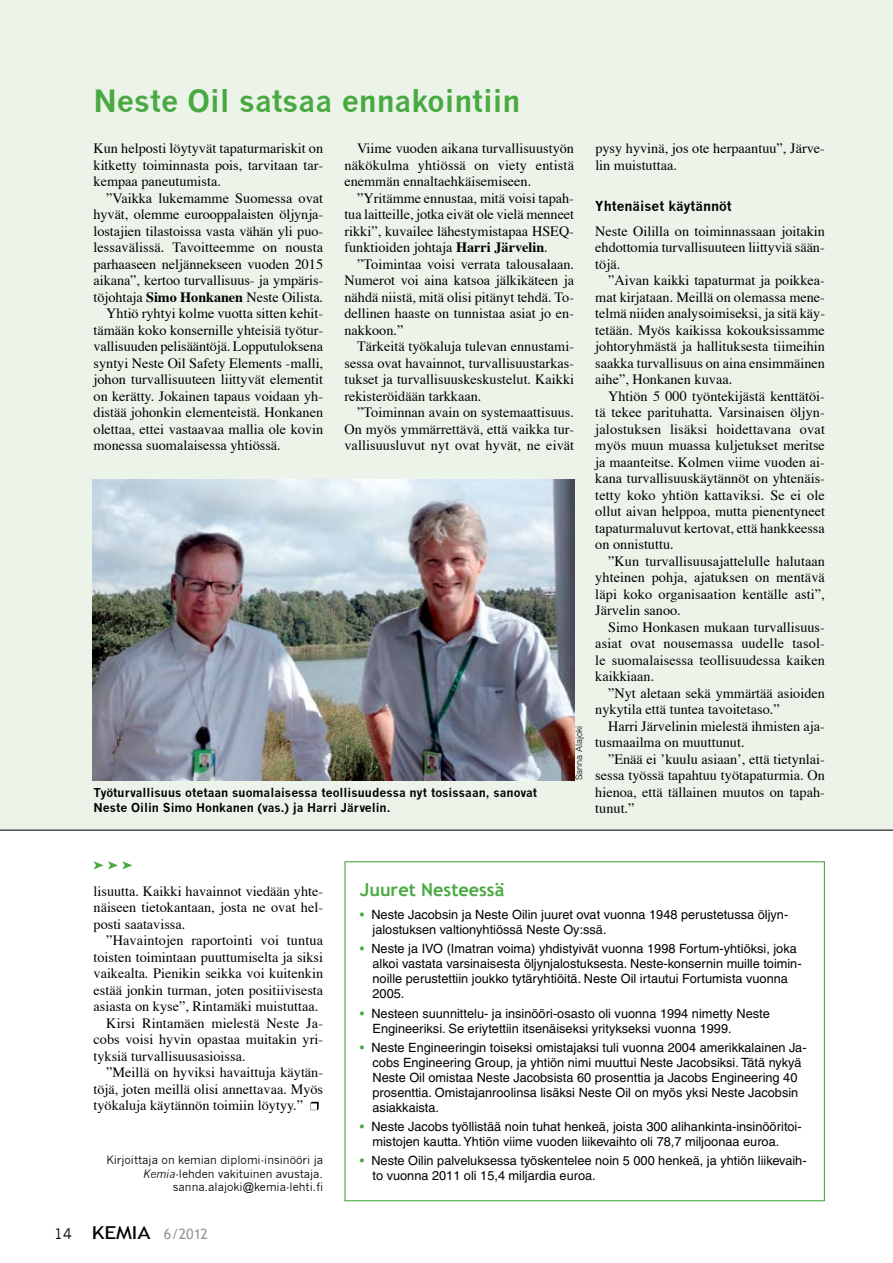
<style>
.page{position:relative;width:893px;height:1263px;background:#fff}
.page>*{position:absolute;margin:0;border:0;box-sizing:border-box;transform-origin:0 0}
.t1{font:700 30px "News Gothic";color:#4aaa42}
.t2{font:700 18px "Trebuchet MS";color:#4aaa42}
.t3{font:14.25px/16.5px "Times";color:#000;text-align:justify}
.t4{font:14.25px "Trebuchet MS";color:#939598}
.t5{font:700 13.5px "News Gothic";color:#000}
.t6{font:12.75px/15px "Helvetica";color:#000}
.t7{font:700 12px/15px "News Gothic";color:#000}
.t8{font:11.25px/13.5px "News Gothic";color:#000;text-align:right}
.t9{font:300 9px "Helvetica";color:#000}
.s1{font-weight:700}
.s2{font-style:italic}
.s3{font-family:"News Gothic";color:#000}
.s4{font-size:17.85px;color:#000}
.s5{color:#4aaa42}
</style>
<div class="page">
<div style="left:0;top:0;width:893px;height:830px;background:#ecf4e9"></div>
<svg style="left:310px;top:1102px;width:9px;height:8px"></svg>
<svg style="left:94px;top:861px;width:38px;height:8px"></svg>
<hr style="left:0;top:830px;width:893px;height:1px;background:#000">
<img style="left:93px;top:479px;width:481px;height:301px">
<div style="left:344px;top:861px;width:481px;height:340px;background:#fff;border:1px solid #4aaa42"></div>
<h1 class="t1" style="left:94px;top:83px;width:428px">Neste Oil satsaa ennakointiin</h1>
<p class="t3" style="left:94px;top:139px;width:231px">Kun helposti löytyvät tapaturmariskit on kitketty toiminnasta pois, tarvitaan tar&shy;kempaa paneutumista.</p>
<p class="t3" style="left:106px;top:188px;width:218px">”Vaikka lukemamme Suomessa ovat</p>
<p class="t3" style="left:94px;top:205px;width:231px">hyvät, olemme eurooppalaisten öljynja-</p>
<p class="t3" style="left:94px;top:221px;width:231px">lostajien tilastoissa vasta vähän yli puo-</p>
<p class="t3" style="left:94px;top:238px;width:231px">lessavälissä. Tavoitteemme on nousta</p>
<p class="t3" style="left:94px;top:254px;width:231px">parhaaseen neljännekseen vuoden 2015</p>
<p class="t3" style="left:94px;top:271px;width:231px">aikana”, kertoo turvallisuus- ja ympäris-</p>
<p class="t3" style="left:94px;top:287px;width:231px">töjohtaja <span class="s1">Simo Honkanen</span> Neste Oilista.</p>
<p class="t3" style="left:106px;top:304px;width:218px">Yhtiö ryhtyi kolme vuotta sitten kehit-</p>
<p class="t3" style="left:94px;top:320px;width:231px">tämään koko konsernille yhteisiä työtur-</p>
<p class="t3" style="left:94px;top:337px;width:231px">vallisuuden pelisääntöjä. Lopputuloksena</p>
<p class="t3" style="left:94px;top:353px;width:231px">syntyi Neste Oil Safety Elements -malli,</p>
<p class="t3" style="left:94px;top:370px;width:231px">johon turvallisuuteen liittyvät elementit</p>
<p class="t3" style="left:94px;top:386px;width:231px">on kerätty. Jokainen tapaus voidaan yh-</p>
<p class="t3" style="left:94px;top:403px;width:231px">distää johonkin elementeistä. Honkanen</p>
<p class="t3" style="left:94px;top:419px;width:231px">olettaa, ettei vastaavaa mallia ole kovin</p>
<p class="t3" style="left:94px;top:436px;width:189px">monessa suomalaisessa yhtiössä.</p>
<p class="t3" style="left:344px;top:139px;width:231px;text-indent:13px">Viime vuoden aikana turvallisuustyön näkökulma yhtiössä on viety entistä enemmän ennaltaehkäisemiseen.</p>
<p class="t3" style="left:344px;top:188px;width:231px;text-indent:13px">”Yritämme ennustaa, mitä voisi tapah&shy;tua laitteille, jotka eivät ole vielä menneet rikki”, kuvailee lähestymistapaa HSEQ&shy;funktioiden johtaja <span class="s1">Harri Järvelin</span>.</p>
<p class="t3" style="left:344px;top:254px;width:231px;text-indent:13px">”Toimintaa voisi verrata talousalaan.<br>Numerot voi aina katsoa jälkikäteen ja nähdä niistä, mitä olisi pitänyt tehdä. To&shy;dellinen haaste on tunnistaa asiat jo en&shy;nakkoon.”</p>
<p class="t3" style="left:344px;top:337px;width:231px;text-indent:13px">Tärkeitä työkaluja tulevan ennustami&shy;sessa ovat havainnot, turvallisuustarkas&shy;tukset ja turvallisuuskeskustelut. Kaikki rekisteröidään tarkkaan.</p>
<p class="t3" style="left:344px;top:403px;width:231px;text-indent:13px">”Toiminnan avain on systemaattisuus.<br>On myös ymmärrettävä, että vaikka tur&shy;vallisuusluvut nyt ovat hyvät, ne eivät</p>
<p class="t9" style="left:573px;top:780px;width:56px;rotate:-90deg">Sanna Alajoki</p>
<p class="t7" style="left:94px;top:785px;width:445px">Työturvallisuus otetaan suomalaisessa teollisuudessa nyt tosissaan, sanovat<br>Neste Oilin Simo Honkanen (vas.) ja Harri Järvelin.</p>
<p class="t3" style="left:595px;top:139px;width:231px">pysy hyvinä, jos ote herpaantuu”, Järve&shy;lin muistuttaa.</p>
<p class="t5" style="left:595px;top:198px;width:138px">Yhtenäiset käytännöt</p>
<p class="t3" style="left:595px;top:221px;width:231px">Neste Oililla on toiminnassaan joitakin ehdottomia turvallisuuteen liittyviä sään&shy;töjä.</p>
<p class="t3" style="left:595px;top:271px;width:231px;text-indent:13px">”Aivan kaikki tapaturmat ja poikkea&shy;mat kirjataan. Meillä on olemassa mene&shy;telmä niiden analysoimiseksi, ja sitä käy&shy;tetään. Myös kaikissa kokouksissamme johtoryhmästä ja hallituksesta tiimeihin saakka turvallisuus on aina ensimmäinen aihe”, Honkanen kuvaa.</p>
<p class="t3" style="left:595px;top:386px;width:231px;text-indent:13px">Yhtiön 5 000 työntekijästä kenttätöi&shy;tä tekee parituhatta. Varsinaisen öljyn&shy;jalostuksen lisäksi hoidettavana ovat myös muun muassa kuljetukset meritse ja maanteitse. Kolmen viime vuoden ai&shy;kana turvallisuuskäytännöt on yhtenäis&shy;tetty koko yhtiön kattaviksi. Se ei ole ollut aivan helppoa, mutta pienentyneet tapaturmaluvut kertovat, että hankkeessa on onnistuttu.</p>
<p class="t3" style="left:595px;top:551px;width:231px;text-indent:13px">”Kun turvallisuusajattelulle halutaan yhteinen pohja, ajatuksen on mentävä läpi koko organisaation kentälle asti”, Järvelin sanoo.</p>
<p class="t3" style="left:595px;top:617px;width:231px;text-indent:13px">Simo Honkasen mukaan turvallisuus&shy;asiat ovat nousemassa uudelle tasol&shy;le suomalaisessa teollisuudessa kaiken kaikkiaan.</p>
<p class="t3" style="left:595px;top:683px;width:231px;text-indent:13px">”Nyt aletaan sekä ymmärtää asioiden nykytila että tuntea tavoitetaso.”</p>
<p class="t3" style="left:595px;top:716px;width:231px;text-indent:13px">Harri Järvelinin mielestä ihmisten aja&shy;tusmaailma on muuttunut.</p>
<p class="t3" style="left:595px;top:749px;width:231px;text-indent:13px">”Enää ei ’kuulu asiaan’, että tietynlai&shy;sessa työssä tapahtuu työtapaturmia. On hienoa, että tällainen muutos on tapah&shy;tunut.”</p>
<p class="t3" style="left:94px;top:881px;width:231px">lisuutta. Kaikki havainnot viedään yhte&shy;näiseen tietokantaan, josta ne ovat hel&shy;posti saatavissa.</p>
<p class="t3" style="left:106px;top:931px;width:218px">”Havaintojen raportointi voi tuntua</p>
<p class="t3" style="left:94px;top:947px;width:231px">toisten toimintaan puuttumiselta ja siksi</p>
<p class="t3" style="left:94px;top:964px;width:231px">vaikealta. Pienikin seikka voi kuitenkin</p>
<p class="t3" style="left:94px;top:980px;width:231px">estää jonkin turman, joten positiivisesta</p>
<p class="t3" style="left:94px;top:997px;width:226px">asiasta on kyse”, Rintamäki muistuttaa.</p>
<p class="t3" style="left:106px;top:1013px;width:218px">Kirsi Rintamäen mielestä Neste Ja-</p>
<p class="t3" style="left:94px;top:1030px;width:231px">cobs voisi hyvin opastaa muitakin yri-</p>
<p class="t3" style="left:94px;top:1046px;width:154px">tyksiä turvallisuusasioissa.</p>
<p class="t3" style="left:106px;top:1063px;width:218px">”Meillä on hyviksi havaittuja käytän-</p>
<p class="t3" style="left:94px;top:1079px;width:231px">töjä, joten meillä olisi annettavaa. Myös</p>
<p class="t3" style="left:94px;top:1096px;width:211px">työkaluja käytännön toimiin löytyy.”</p>
<p class="t8" style="left:106px;top:1153px;width:218px">Kirjoittaja on kemian diplomi-insinööri ja<br><span class="s2">Kemia</span>-lehden vakituinen avustaja. sanna.alajoki@kemia-lehti.fi</p>
<p class="t4" style="left:54px;top:1226px;width:155px"><span class="s3">14</span> <span class="s4">KEMIA</span> 6/2012</p>
<p class="t2" style="left:360px;top:878px;width:146px">Juuret Nesteessä</p>
<p class="t6" style="left:373px;top:907px;width:417px;text-indent:-13px"><span class="s5">•</span> Neste Jacobsin ja Neste Oilin juuret ovat vuonna 1948 perustetussa öljyn&shy;jalostuksen valtionyhtiössä Neste Oy:ssä.</p>
<p class="t6" style="left:373px;top:941px;width:431px;text-indent:-13px"><span class="s5">•</span> Neste ja IVO (Imatran voima) yhdistyivät vuonna 1998 Fortum-yhtiöksi, joka alkoi vastata varsinaisesta öljynjalostuksesta. Neste-konsernin muille toimin&shy;noille perustettiin joukko tytäryhtiöitä. Neste Oil irtautui Fortumista vuonna 2005.</p>
<p class="t6" style="left:373px;top:1006px;width:399px;text-indent:-13px"><span class="s5">•</span> Nesteen suunnittelu- ja insinööri-osasto oli vuonna 1994 nimetty Neste<br>Engineeriksi. Se eriytettiin itsenäiseksi yritykseksi vuonna 1999.</p>
<p class="t6" style="left:373px;top:1040px;width:436px;text-indent:-13px"><span class="s5">•</span> Neste Engineeringin toiseksi omistajaksi tuli vuonna 2004 amerikkalainen Ja&shy;cobs Engineering Group, ja yhtiön nimi muuttui Neste Jacobsiksi. Tätä nykyä Neste Oil omistaa Neste Jacobsista 60 prosenttia ja Jacobs Engineering 40 prosenttia. Omistajanroolinsa lisäksi Neste Oil on myös yksi Neste Jacobsin asiakkaista.</p>
<p class="t6" style="left:373px;top:1119px;width:431px;text-indent:-13px"><span class="s5">•</span> Neste Jacobs työllistää noin tuhat henkeä, joista 300 alihankinta-insinööritoi&shy;mistojen kautta. Yhtiön viime vuoden liikevaihto oli 78,7 miljoonaa euroa.</p>
<p class="t6" style="left:373px;top:1153px;width:436px;text-indent:-13px"><span class="s5">•</span> Neste Oilin palveluksessa työskentelee noin 5 000 henkeä, ja yhtiön liikevaih&shy;to vuonna 2011 oli 15,4 miljardia euroa.</p>
</div>
